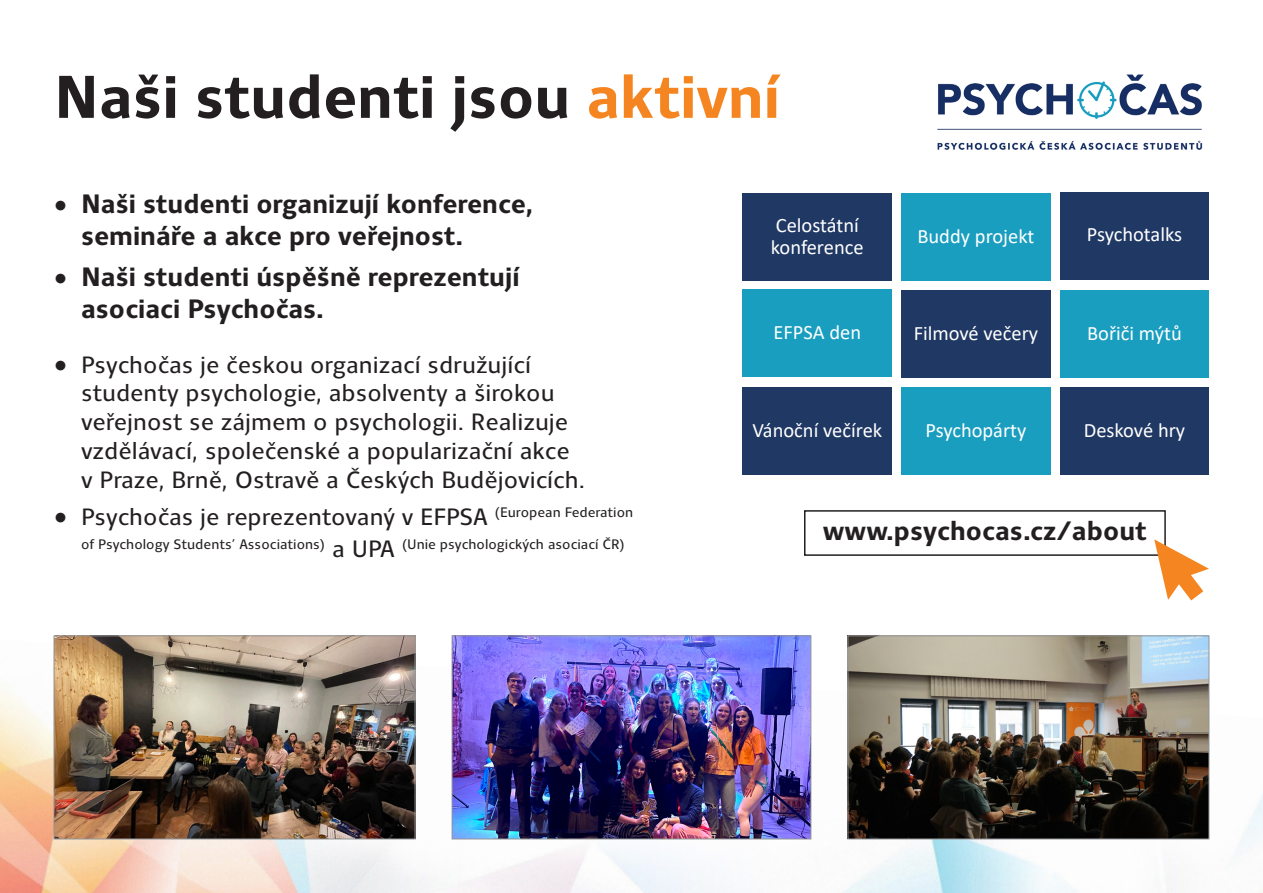
<style>
.page{position:relative;width:1263px;height:893px;background:#fff}
.page>*{position:absolute;margin:0;border:0;box-sizing:border-box;transform-origin:0 0}
.t1{font:700 61.2px "Clara Sans";color:#231f20}
.t2{font:700 27px/32.4px "Clara Sans";color:#231f20}
.t3{font:24px/28.8px "Clara Sans";color:#231f20}
.t4{font:20.55px/22.2px "Calibri";color:#fff}
.t5{font:13.95px "Clara Sans";color:#231f20}
.s1{color:#f58520}
.s2{font-weight:400}
.s3{font-size:27px}
.s4{font-size:24px}
</style>
<div class="page">
<img style="left:0;top:639px;width:1263px;height:254px">
<svg style="left:937px;top:74px;width:266px;height:76px"></svg>
<img style="left:56px;top:637px;width:357px;height:200px">
<div style="left:54px;top:635px;width:361px;height:204px;border:1px solid #939598"></div>
<img style="left:849px;top:637px;width:358px;height:200px">
<div style="left:847px;top:635px;width:362px;height:204px;border:1px solid #939598"></div>
<img style="left:454px;top:637px;width:355px;height:200px">
<div style="left:452px;top:635px;width:359px;height:204px;border:1px solid #939598"></div>
<div style="left:743px;top:193px;width:149px;height:88px;background:#203864"></div>
<div style="left:901px;top:193px;width:149px;height:88px;background:#199ec0"></div>
<div style="left:1060px;top:192px;width:149px;height:87px;background:#203864"></div>
<div style="left:901px;top:291px;width:149px;height:87px;background:#203864"></div>
<div style="left:743px;top:290px;width:149px;height:87px;background:#199ec0"></div>
<div style="left:1060px;top:290px;width:149px;height:88px;background:#199ec0"></div>
<div style="left:1060px;top:388px;width:149px;height:87px;background:#203864"></div>
<div style="left:743px;top:388px;width:149px;height:87px;background:#203864"></div>
<div style="left:901px;top:388px;width:149px;height:87px;background:#199ec0"></div>
<div style="left:804px;top:510px;width:362px;height:46px;border:2px solid #231f20"></div>
<svg style="left:1154px;top:539px;width:55px;height:61px"></svg>
<p class="t1" style="left:54px;top:63px;width:728px">Naši studenti jsou <span class="s1">aktivní</span></p>
<p class="t2" style="left:81px;top:187px;width:454px;text-indent:-27px"><span class="s2">•</span> Naši studenti organizují konference, semináře a akce pro veřejnost.</p>
<p class="t2" style="left:81px;top:261px;width:440px;text-indent:-27px"><span class="s2">•</span> Naši studenti úspěšně reprezentují asociaci Psychočas.</p>
<p class="t3" style="left:81px;top:350px;width:505px;text-indent:-27px"><span class="s3">•</span> Psychočas je českou organizací sdružující studenty psychologie, absolventy a širokou veřejnost se zájmem o psychologii. Realizuje vzdělávací, společenské a popularizační akce v Praze, Brně, Ostravě a Českých Budějovicích.</p>
<p class="t3" style="left:54px;top:503px;width:581px"><span class="s3">•</span> Psychočas je reprezentovaný v EFPSA <sup>(European</sup> <sup>Federation</sup></p>
<p class="t5" style="left:81px;top:537px;width:546px">of Psychology Students’ Associations) <span class="s4">a UPA</span> (Unie psychologických asociací ČR)</p>
<p class="t4" style="left:771px;top:213px;width:94px">Celostátní konference</p>
<p class="t4" style="left:917px;top:224px;width:119px">Buddy projekt</p>
<p class="t4" style="left:1087px;top:223px;width:97px">Psychotalks</p>
<p class="t4" style="left:773px;top:321px;width:89px">EFPSA den</p>
<p class="t4" style="left:914px;top:321px;width:126px">Filmové večery</p>
<p class="t4" style="left:1087px;top:321px;width:96px">Bořiči mýtů</p>
<p class="t4" style="left:752px;top:419px;width:131px">Vánoční večírek</p>
<p class="t4" style="left:925px;top:419px;width:102px">Psychopárty</p>
<p class="t4" style="left:1084px;top:419px;width:103px">Deskové hry</p>
<p class="t2" style="left:823px;top:515px;width:325px">www.psychocas.cz/about</p>
</div>
